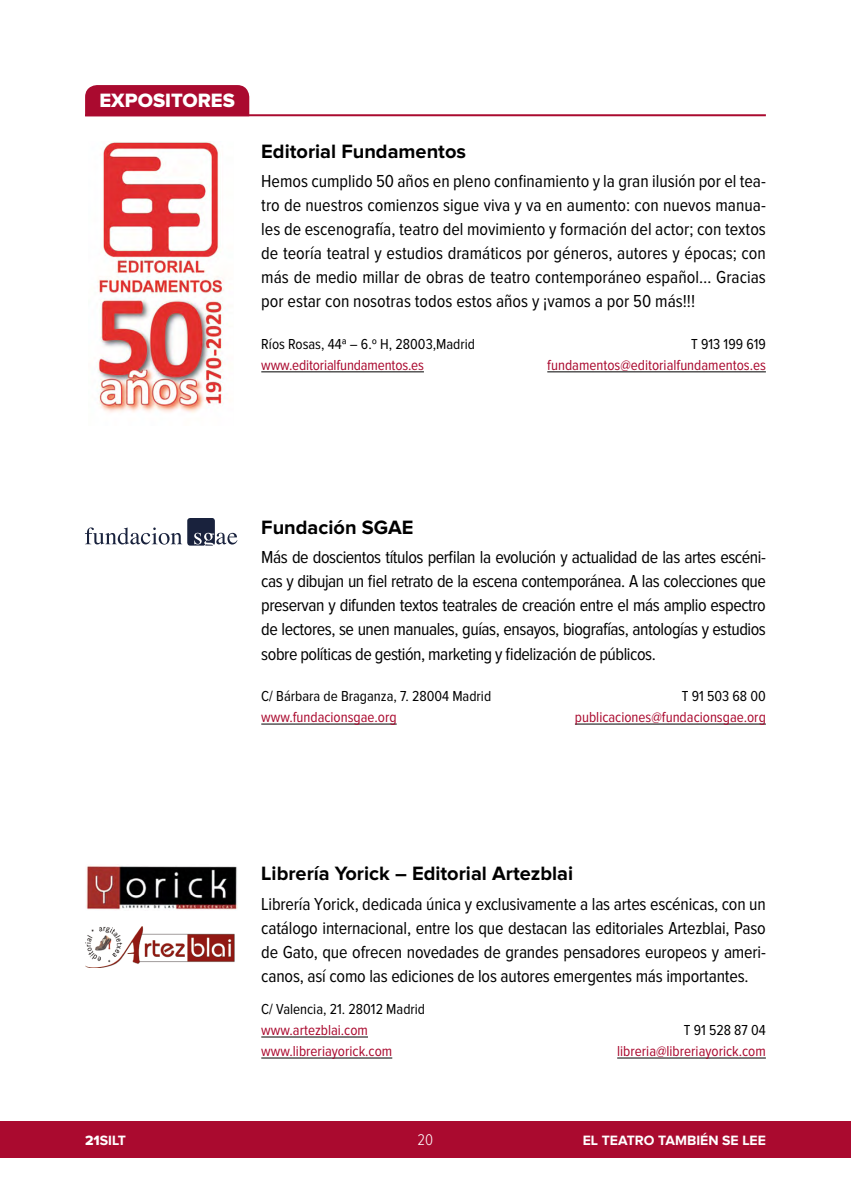
<style>
.page{position:relative;width:851px;height:1191px;background:#fff}
.page>*{position:absolute;margin:0;border:0;box-sizing:border-box;transform-origin:0 0}
.t1{font:700 20px "Proxima Nova";color:#000}
.t2{font:20px "Proxima Nova Extrabld";color:#fff}
.t3{font:18px/24px "Proxima Nova Cond";letter-spacing:-.01em;color:#000;text-align:justify}
.t4{font:300 16px "Proxima Nova Cond";color:#fff}
.t5{font:15px/21px "Proxima Nova Cond";color:#aa0a2f}
.t6{font:15px "Proxima Nova Cond";color:#000}
.t7{font:700 14px "Proxima Nova";color:#fff}
.s1{font-family:"Proxima Nova Extrabld";font-weight:400}
</style>
<div class="page">
<div style="left:85px;top:85px;width:164px;height:29px;background:#aa0a2f"></div>
<div style="left:0;top:1120px;width:850px;height:37px;background:#aa0a2f"></div>
<hr style="left:85px;top:114px;width:680px;height:2px;background:#aa0a2f">
<img style="left:98px;top:142px;width:126px;height:271px">
<hr style="left:261px;top:371px;width:163px;height:1px;background:#000">
<hr style="left:547px;top:371px;width:218px;height:1px;background:#000">
<img style="left:86px;top:865px;width:151px;height:45px">
<hr style="left:261px;top:1036px;width:107px;height:1px;background:#000">
<hr style="left:261px;top:1057px;width:131px;height:1px;background:#000">
<hr style="left:617px;top:1057px;width:148px;height:1px;background:#000">
<img style="left:85px;top:926px;width:150px;height:41px">
<svg style="left:85px;top:518px;width:152px;height:27px"></svg>
<hr style="left:261px;top:723px;width:135px;height:1px;background:#000">
<hr style="left:575px;top:723px;width:190px;height:1px;background:#000">
<p class="t2" style="left:99px;top:91px;width:137px">EXPOSITORES</p>
<p class="t1" style="left:261px;top:142px;width:206px">Editorial Fundamentos</p>
<p class="t3" style="left:261px;top:170px;width:506px">Hemos cumplido 50 años en pleno confinamiento y la gran ilusión por el tea&shy;tro de nuestros comienzos sigue viva y va en aumento: con nuevos manua&shy;les de escenografía, teatro del movimiento y formación del actor; con textos de teoría teatral y estudios dramáticos por géneros, autores y épocas; con más de medio millar de obras de teatro contemporáneo español… Gracias por estar con nosotras todos estos años y ¡vamos a por 50 más!!!</p>
<p class="t6" style="left:261px;top:337px;width:215px">Ríos Rosas, 44ª – 6.º H, 28003,Madrid</p>
<p class="t5" style="left:261px;top:355px;width:164px">www.editorialfundamentos.es</p>
<p class="t6" style="left:691px;top:337px;width:76px">T 913 199 619</p>
<p class="t5" style="left:547px;top:355px;width:220px">fundamentos@editorialfundamentos.es</p>
<p class="t1" style="left:261px;top:518px;width:154px">Fundación SGAE</p>
<p class="t3" style="left:261px;top:546px;width:506px">Más de doscientos títulos perfilan la evolución y actualidad de las artes escéni&shy;cas y dibujan un fiel retrato de la escena contemporánea. A las colecciones que preservan y difunden textos teatrales de creación entre el más amplio espectro de lectores, se unen manuales, guías, ensayos, biografías, antologías y estudios sobre políticas de gestión, marketing y fidelización de públicos.</p>
<p class="t6" style="left:261px;top:689px;width:231px">C/ Bárbara de Braganza, 7. 28004 Madrid</p>
<p class="t5" style="left:261px;top:707px;width:137px">www.fundacionsgae.org</p>
<p class="t6" style="left:681px;top:689px;width:86px">T 91 503 68 00</p>
<p class="t5" style="left:575px;top:707px;width:192px">publicaciones@fundacionsgae.org</p>
<p class="t1" style="left:261px;top:864px;width:313px">Librería Yorick – Editorial Artezblai</p>
<p class="t3" style="left:261px;top:892px;width:506px">Librería Yorick, dedicada única y exclusivamente a las artes escénicas, con un catálogo internacional, entre los que destacan las editoriales Artezblai, Paso de Gato, que ofrecen novedades de grandes pensadores europeos y ameri&shy;canos, así como las ediciones de los autores emergentes más importantes.</p>
<p class="t6" style="left:261px;top:1002px;width:165px">C/ Valencia, 21. 28012 Madrid</p>
<p class="t5" style="left:261px;top:1020px;width:132px">www.artezblai.com www.libreriayorick.com</p>
<p class="t6" style="left:683px;top:1023px;width:84px">T 91 528 87 04</p>
<p class="t5" style="left:617px;top:1041px;width:150px">libreria@libreriayorick.com</p>
<p class="t7" style="left:85px;top:1133px;width:42px"><span class="s1">21</span>SILT</p>
<p class="t4" style="left:417px;top:1132px;width:17px">20</p>
<p class="t7" style="left:582px;top:1133px;width:184px">EL TEATRO TAMBIÉN SE LEE</p>
</div>
